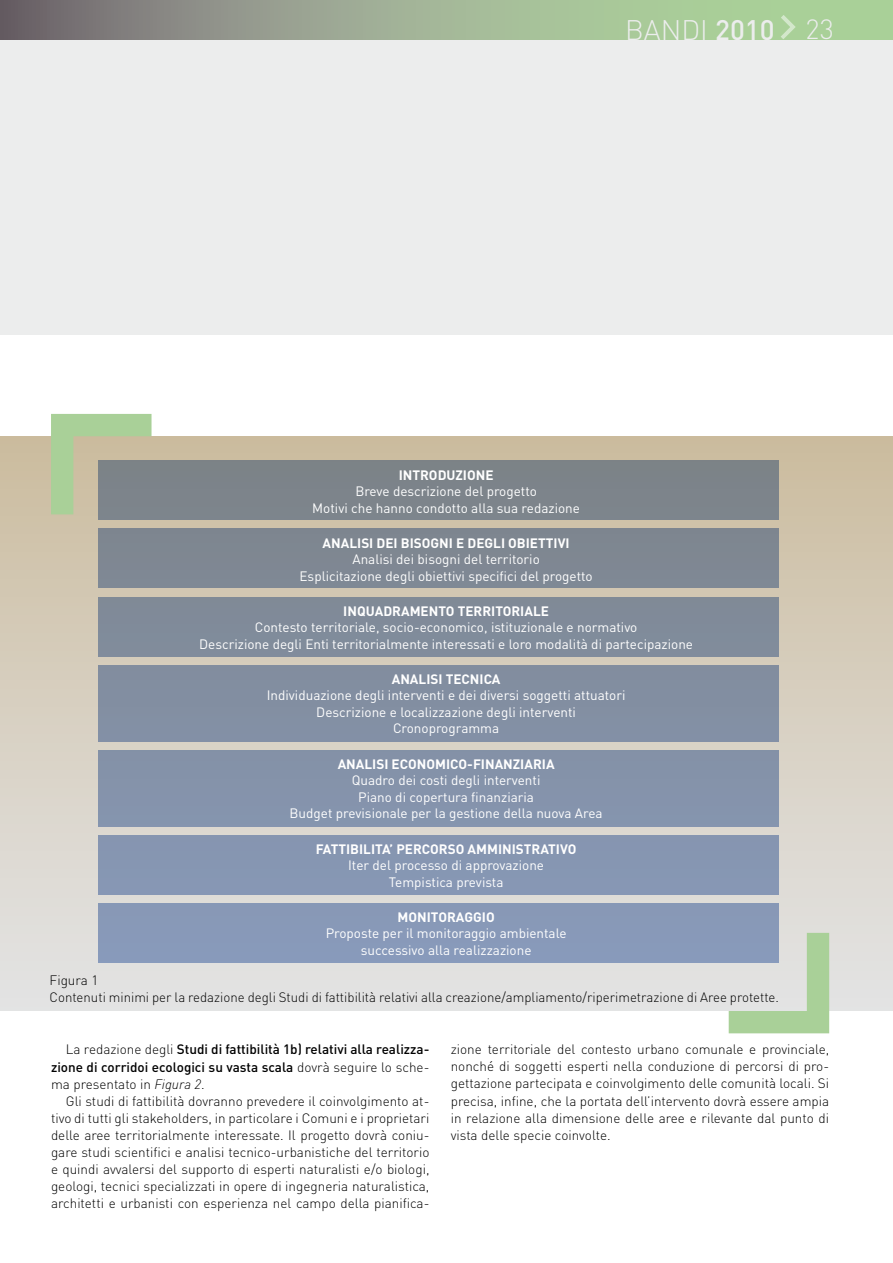
<style>
.page{position:relative;width:893px;height:1263px;background:#fff}
.page>*{position:absolute;margin:0;border:0;box-sizing:border-box;transform-origin:0 0}
.t1{font:300 27.9px "DIN";color:#eceded}
.t2{font:300 13.5px/17.1px "DIN";color:#000;text-align:justify}
.t3{font:13.5px/16.5px "DIN";color:#fff;text-align:center}
.t4{font:700 13.5px "DIN";color:#fff}
.t5{font:500 13.5px/17.1px "DIN";color:#000;text-align:justify}
.s1{font-weight:500}
.s2{font-size:27.45px}
.s3{font-weight:300}
.s4{font-weight:300;font-style:italic}
</style>
<div class="page">
<div style="left:0;top:0;width:893px;height:335px;background:#eceded"></div>
<svg style="left:0;top:0;width:893px;height:39px;background:#9aac8f"></svg>
<svg style="left:781px;top:15px;width:15px;height:24px"></svg>
<svg style="left:0;top:436px;width:893px;height:574px;background:#d6cfc2"></svg>
<svg style="left:51px;top:414px;width:101px;height:100px;background:#b7c69b"></svg>
<svg style="left:729px;top:933px;width:100px;height:100px;background:#c7d9bf"></svg>
<div style="left:99px;top:461px;width:680px;height:59px;background:#7d848b"></div>
<div style="left:99px;top:529px;width:680px;height:59px;background:#7f8792"></div>
<div style="left:99px;top:597px;width:680px;height:59px;background:#808b9a"></div>
<div style="left:99px;top:665px;width:680px;height:76px;background:#828ea1"></div>
<div style="left:99px;top:750px;width:680px;height:76px;background:#8593aa"></div>
<div style="left:99px;top:835px;width:680px;height:59px;background:#8696b2"></div>
<div style="left:99px;top:903px;width:680px;height:59px;background:#8899b8"></div>
<h1 class="t1" style="left:625px;top:13px;width:210px">BANDI <span class="s1">2010</span> <span class="s2">23</span></h1>
<p class="t4" style="left:399px;top:466px;width:23px">INTRODUZ</p>
<p class="t4" style="left:463px;top:466px;width:30px">IONE</p>
<p class="t3" style="left:312px;top:483px;width:269px">B reve descrizione del progetto<br>Motivi che hanno condotto alla sua redazione</p>
<p class="t4" style="left:323px;top:534px;width:248px">ANALISI DEI BISOGNI E DEGLI OBIETTIVI</p>
<p class="t3" style="left:300px;top:551px;width:295px">Analisi dei bisogni del territorio<br>Esplicitazione degli obiettivi specifici del progetto</p>
<p class="t4" style="left:343px;top:602px;width:124px">INQUADRAMENTO TERR</p>
<p class="t4" style="left:491px;top:602px;width:14px">ITOR</p>
<p class="t4" style="left:520px;top:602px;width:21px">IALE</p>
<p class="t3" style="left:199px;top:619px;width:495px">Contesto territoriale, socio-economico, istituzionale e normativo<br>Descrizione degli Enti territorialmente interessati e loro modalità di partecipazione</p>
<p class="t4" style="left:392px;top:670px;width:110px">ANALISI TECNICA</p>
<p class="t3" style="left:267px;top:687px;width:360px">Individuazione degli interventi e dei diversi soggetti attuatori<br>Descrizione e localizzazione degli interventi<br>Cronoprogramma</p>
<p class="t4" style="left:338px;top:755px;width:63px">ANALISI ECO</p>
<p class="t4" style="left:417px;top:755px;width:139px">NOMICO-FINANZIARIA</p>
<p class="t3" style="left:290px;top:772px;width:314px">Quadro dei costi degli interventi<br>Piano di copertura finanziaria<br>Budget previsionale per la gestione della nuova Area</p>
<p class="t4" style="left:316px;top:840px;width:90px">FATTIBILITA’ PERCOR</p>
<p class="t4" style="left:448px;top:840px;width:129px">SO AMMINISTRATIVO</p>
<p class="t3" style="left:348px;top:857px;width:197px">Iter del processo di approvazione<br>Tempistica prevista</p>
<p class="t4" style="left:398px;top:908px;width:43px">MONITOR</p>
<p class="t4" style="left:456px;top:908px;width:39px">AGGIO</p>
<p class="t3" style="left:326px;top:925px;width:242px">Proposte per il monitoraggio ambientale successivo alla realizzazione</p>
<p class="t2" style="left:50px;top:971px;width:731px">Figura 1<br>Contenuti minimi per la redazione degli Studi di fattibilità relativi alla creazione/ampliamento/riperimetrazione di Aree protette.</p>
<p class="t5" style="left:51px;top:1040px;width:380px;text-indent:15px"><span class="s3">La redazione degli</span> Studi di fattibilità 1b) relativi alla realizza&shy;zione di corridoi ecologici su vasta scala <span class="s3">dovrà seguire lo sche&shy;ma presentato in</span> <span class="s4">Figura 2</span><span class="s3">.</span></p>
<p class="t2" style="left:51px;top:1092px;width:380px;text-indent:15px">Gli studi di fattibilità dovranno prevedere il coinvolgimento at&shy;tivo di tutti gli stakeholders, in particolare i Comuni e i proprietari delle aree territorialmente interessate. Il progetto dovrà coniu&shy;gare studi scientifici e analisi tecnico-urbanistiche del territorio e quindi avvalersi del supporto di esperti naturalisti e/o biologi, geologi, tecnici specializzati in opere di ingegneria naturalistica, architetti e urbanisti con esperienza nel campo della pianifica-</p>
<p class="t2" style="left:451px;top:1041px;width:380px">zione territoriale del contesto urbano comunale e provinciale, nonché di soggetti esperti nella conduzione di percorsi di pro&shy;gettazione partecipata e coinvolgimento delle comunità locali. Si precisa, infine, che la portata dell’intervento dovrà essere ampia in relazione alla dimensione delle aree e rilevante dal punto di vista delle specie coinvolte.</p>
</div>
